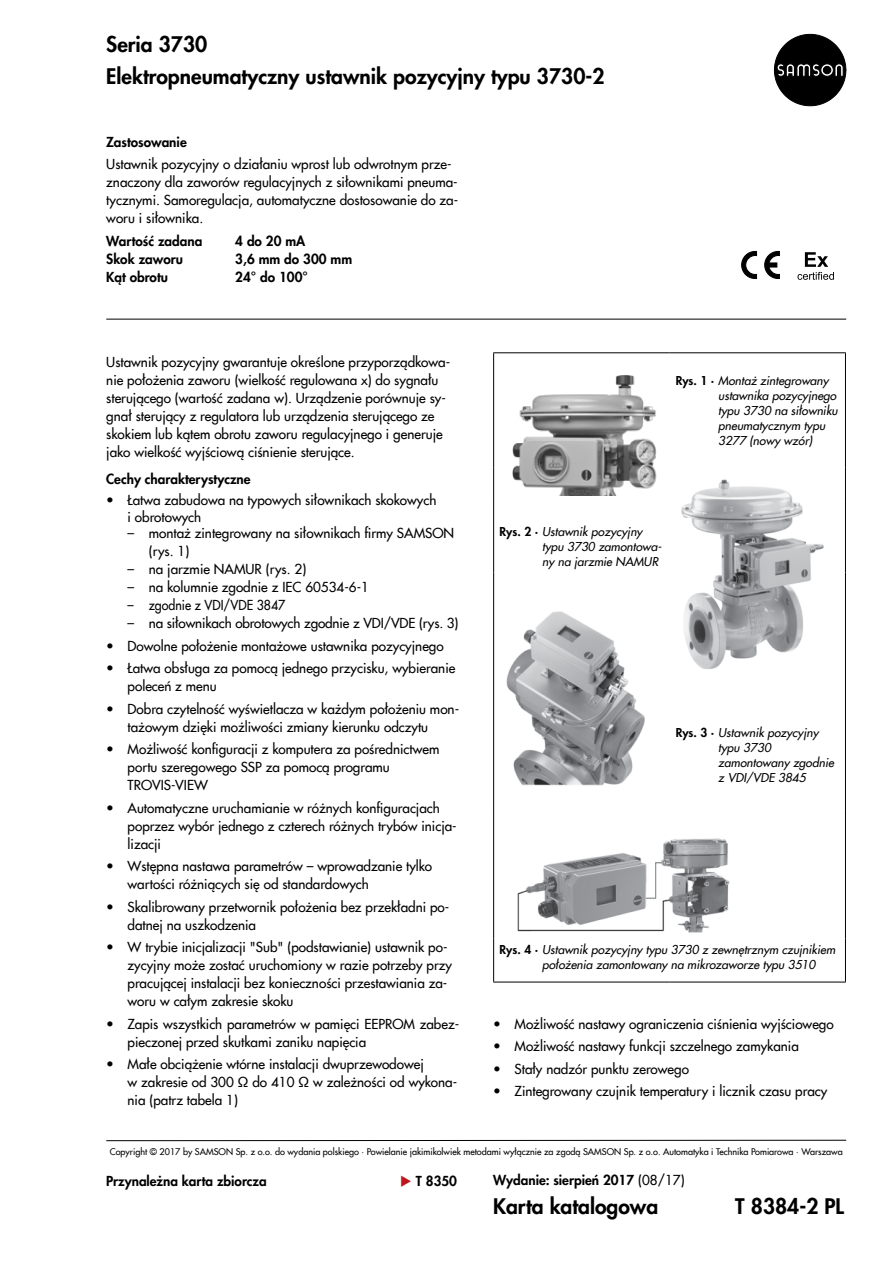
<style>
.page{position:relative;width:893px;height:1263px;background:#fff}
.page>*{position:absolute;margin:0;border:0;box-sizing:border-box;transform-origin:0 0}
.t1{font:800 21px/31.5px "Futura Com";color:#000}
.t2{font:500 13.5px/18px "Futura Com";color:#000}
.t3{font:800 13.5px "Futura Com";color:#000}
.t4{font:500 13.5px "Futura Com";color:#000;scale:.92 1}
.t5{font:italic 500 12px/15px "Futura Com";color:#000}
.t6{font:500 9px "Futura Com";color:#000}
.s1{font-family:"Futura";font-weight:400}
.s2{font-weight:800;font-style:normal}
.s3{color:#bd171d}
.s4{font-weight:500}
</style>
<div class="page">
<svg style="left:742px;top:251px;width:15px;height:28px"></svg>
<svg style="left:765px;top:251px;width:15px;height:28px"></svg>
<hr style="left:767px;top:263px;width:10px;height:4px;background:#000">
<svg style="left:797px;top:252px;width:37px;height:28px"></svg>
<svg style="left:774px;top:34px;width:72px;height:72px"></svg>
<hr style="left:106px;top:319px;width:740px;height:1px;background:#000">
<svg style="left:106px;top:1139px;width:741px;height:2px"></svg>
<hr style="left:845px;top:811px;width:1px;height:127px;background:#000">
<hr style="left:845px;top:938px;width:1px;height:44px;background:#000">
<hr style="left:493px;top:938px;width:1px;height:44px;background:#000">
<hr style="left:493px;top:982px;width:177px;height:1px;background:#000">
<hr style="left:670px;top:982px;width:176px;height:1px;background:#000">
<hr style="left:493px;top:352px;width:177px;height:1px;background:#000">
<hr style="left:493px;top:353px;width:1px;height:115px;background:#000">
<hr style="left:493px;top:468px;width:1px;height:33px;background:#000">
<hr style="left:670px;top:352px;width:176px;height:1px;background:#000">
<hr style="left:845px;top:353px;width:1px;height:115px;background:#000">
<hr style="left:845px;top:468px;width:1px;height:33px;background:#000">
<hr style="left:845px;top:501px;width:1px;height:71px;background:#000">
<hr style="left:845px;top:572px;width:1px;height:142px;background:#000">
<hr style="left:493px;top:501px;width:1px;height:71px;background:#000">
<hr style="left:493px;top:572px;width:1px;height:142px;background:#000">
<hr style="left:493px;top:714px;width:1px;height:97px;background:#000">
<hr style="left:845px;top:714px;width:1px;height:97px;background:#000">
<hr style="left:493px;top:811px;width:1px;height:127px;background:#000">
<img style="left:512px;top:375px;width:145px;height:120px">
<img style="left:681px;top:479px;width:143px;height:190px">
<img style="left:506px;top:611px;width:139px;height:175px">
<img style="left:517px;top:838px;width:213px;height:94px">
<h1 class="t1" style="left:106px;top:28px;width:500px">Seria 3730<br>Elektropneumatyczny ustawnik pozycyjny typu 3730-2</h1>
<p class="t3" style="left:106px;top:131px;width:82px">Zastosowanie</p>
<p class="t2" style="left:106px;top:154px;width:353px">Ustawnik pozycyjny o działaniu wprost lub odwrotnym prze&shy;znaczony dla zaworów regulacyjnych z siłownikami pneuma&shy;tycznymi. Samoregulacja, automatyczne dostosowanie do za&shy;woru i siłownika.</p>
<p class="t3" style="left:106px;top:230px;width:98px">Wartość zadana</p>
<p class="t3" style="left:235px;top:230px;width:72px">4 do 20 mA</p>
<p class="t3" style="left:106px;top:248px;width:78px">Skok zaworu</p>
<p class="t3" style="left:235px;top:248px;width:118px">3,6 mm do 300 mm</p>
<p class="t3" style="left:106px;top:266px;width:63px">Kąt obrotu</p>
<p class="t3" style="left:235px;top:266px;width:74px">24° do 100°</p>
<p class="t2" style="left:106px;top:352px;width:345px">Ustawnik pozycyjny gwarantuje określone przyporządkowa&shy;nie położenia zaworu (wielkość regulowana x) do sygnału sterującego (wartość zadana w). Urządzenie porównuje sy&shy;gnał sterujący z regulatora lub urządzenia sterującego ze skokiem lub kątem obrotu zaworu regulacyjnego i generuje jako wielkość wyjściową ciśnienie sterujące.</p>
<p class="t3" style="left:106px;top:469px;width:146px">Cechy charakterystyczne</p>
<p class="t2" style="left:128px;top:491px;width:310px;line-height:16.5px;text-indent:-21px"><span class="s1">•</span> Łatwa zabudowa na typowych siłownikach skokowych i obrotowych</p>
<p class="t2" style="left:149px;top:523px;width:307px;text-indent:-21px"><span class="s1">–</span> montaż zintegrowany na siłownikach firmy SAMSON (rys. 1)</p>
<p class="t2" style="left:128px;top:559px;width:180px"><span class="s1">–</span> na jarzmie NAMUR (rys. 2)</p>
<p class="t2" style="left:128px;top:577px;width:243px"><span class="s1">–</span> na kolumnie zgodnie z IEC 60534-6-1</p>
<p class="t4" style="left:128px;top:595px;width:173px"><span class="s1">–</span> zgodnie z VDI/VDE 3847</p>
<p class="t2" style="left:128px;top:613px;width:332px"><span class="s1">–</span> na siłownikach obrotowych zgodnie z VDI/VDE (rys. 3)</p>
<p class="t2" style="left:106px;top:636px;width:339px"><span class="s1">•</span> Dowolne położenie montażowe ustawnika pozycyjnego</p>
<p class="t2" style="left:128px;top:658px;width:329px;text-indent:-21px"><span class="s1">•</span> Łatwa obsługa za pomocą jednego przycisku, wybieranie poleceń z menu</p>
<p class="t2" style="left:128px;top:699px;width:333px;text-indent:-21px"><span class="s1">•</span> Dobra czytelność wyświetlacza w każdym położeniu mon&shy;tażowym dzięki możliwości zmiany kierunku odczytu</p>
<p class="t2" style="left:128px;top:739px;width:313px;text-indent:-21px"><span class="s1">•</span> Możliwość konfiguracji z komputera za pośrednictwem portu szeregowego SSP za pomocą programu<br>TROVIS-VIEW</p>
<p class="t2" style="left:128px;top:798px;width:331px;text-indent:-21px"><span class="s1">•</span> Automatyczne uruchamianie w różnych konfiguracjach poprzez wybór jednego z czterech różnych trybów inicja&shy;lizacji</p>
<p class="t2" style="left:128px;top:856px;width:306px;text-indent:-21px"><span class="s1">•</span> Wstępna nastawa parametrów – wprowadzanie tylko wartości różniących się od standardowych</p>
<p class="t2" style="left:128px;top:897px;width:323px;text-indent:-21px"><span class="s1">•</span> Skalibrowany przetwornik położenia bez przekładni po&shy;datnej na uszkodzenia</p>
<p class="t2" style="left:128px;top:937px;width:326px;text-indent:-21px"><span class="s1">•</span> W trybie inicjalizacji "Sub" (podstawianie) ustawnik po&shy;zycyjny może zostać uruchomiony w razie potrzeby przy pracującej instalacji bez konieczności przestawiania za&shy;woru w całym zakresie skoku</p>
<p class="t2" style="left:128px;top:1014px;width:333px;text-indent:-21px"><span class="s1">•</span> Zapis wszystkich parametrów w pamięci EEPROM zabez&shy;pieczonej przed skutkami zaniku napięcia</p>
<p class="t2" style="left:128px;top:1054px;width:331px;text-indent:-21px"><span class="s1">•</span> Małe obciążenie wtórne instalacji dwuprzewodowej<br>w zakresie od 300 Ω do 410 Ω w zależności od wykona&shy;nia (patrz tabela 1)</p>
<p class="t5" style="left:718px;top:373px;width:121px;text-indent:-43px"><span class="s2">Rys. 1 ·</span> Montaż zintegrowany ustawnika pozycyjnego typu 3730 na siłowniku pneumatycznym typu<br>3277 (nowy wzór)</p>
<p class="t5" style="left:542px;top:524px;width:121px;text-indent:-43px"><span class="s2">Rys. 2 ·</span> Ustawnik pozycyjny typu 3730 zamontowa&shy;ny na jarzmie NAMUR</p>
<p class="t5" style="left:718px;top:725px;width:117px;text-indent:-43px"><span class="s2">Rys. 3 ·</span> Ustawnik pozycyjny typu 3730 zamontowany zgodnie z VDI/VDE 3845</p>
<p class="t5" style="left:542px;top:942px;width:295px;text-indent:-43px"><span class="s2">Rys. 4 ·</span> Ustawnik pozycyjny typu 3730 z zewnętrznym czujnikiem położenia zamontowany na mikrozaworze typu 3510</p>
<p class="t2" style="left:493px;top:1014px;width:342px"><span class="s1">•</span> Możliwość nastawy ograniczenia ciśnienia wyjściowego</p>
<p class="t2" style="left:493px;top:1036px;width:307px"><span class="s1">•</span> Możliwość nastawy funkcji szczelnego zamykania</p>
<p class="t2" style="left:493px;top:1059px;width:197px"><span class="s1">•</span> Stały nadzór punktu zerowego</p>
<p class="t2" style="left:493px;top:1081px;width:336px"><span class="s1">•</span> Zintegrowany czujnik temperatury i licznik czasu pracy</p>
<p class="t6" style="left:110px;top:1145px;width:734px">Copyright © 2017 by SAMSON Sp. z o.o. do wydania polskiego · Powielanie jakimikolwiek metodami wyłącznie za zgodą SAMSON Sp. z o.o. Automatyka i Technika Pomiarowa · Warszawa</p>
<p class="t3" style="left:106px;top:1171px;width:162px">Przynależna karta zbiorcza</p>
<p class="t3" style="left:400px;top:1171px;width:58px"><span class="s3">◆</span> T 8350</p>
<p class="t3" style="left:493px;top:1169px;width:193px">Wydanie: sierpień 2017 <span class="s4">(08/17)</span></p>
<h1 class="t1" style="left:493px;top:1190px;width:166px">Karta katalogowa</h1>
<h1 class="t1" style="left:735px;top:1190px;width:110px">T 8384-2 PL</h1>
</div>
